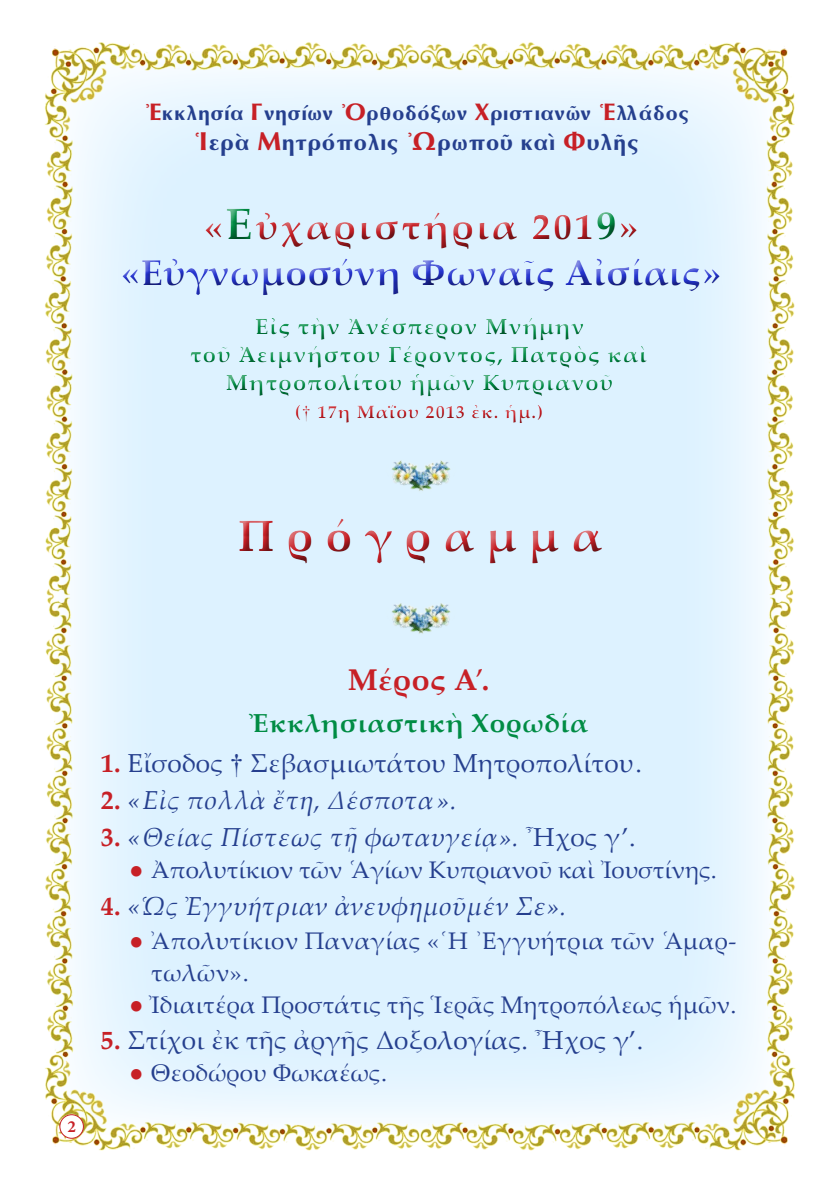
<style>
.page{position:relative;width:840px;height:1191px;background:#fff}
.page>*{position:absolute;margin:0;border:0;box-sizing:border-box;transform-origin:0 0}
.t1{font:700 44px "Palatino Linotype";color:#c72026}
.t2{font:700 36px/46px "Palatino Linotype";letter-spacing:.02em;color:#2534d0;text-align:center}
.t3{font:700 30px "Palatino Linotype";letter-spacing:.02em;color:#c72026}
.t4{font:italic 26px "Palatino Linotype";letter-spacing:.01em;color:#253f8e}
.t5{font:26px "Palatino Linotype";letter-spacing:.01em;color:#253f8e}
.t6{font:700 26px "Palatino Linotype";letter-spacing:.03em;color:#008c44}
.t7{font:24px "Palatino Linotype";letter-spacing:.01em;color:#253f8e}
.t8{font:700 22px/28px "Palatino Linotype";letter-spacing:.06em;color:#008c44;text-align:center}
.t9{font:22px "CTOS Optima Bold Test 2";letter-spacing:.03em;color:#253f8e}
.t10{font:20px "CTOS Optima Bold Test 2";letter-spacing:.03em;color:#253f8e}
.t11{font:700 18px "Palatino Linotype";letter-spacing:.06em;color:#c72026}
.t12{font:700 17px "Minion Pro";color:#c72026}
.s1{font-size:24px;color:#c72026}
.s2{font-size:26px;color:#c72026}
.s3{color:#c72026}
.s4{font-size:44px;color:#008c44}
.s5{font-size:40px;color:#008c44}
.s6{font-family:"CTOS New Times Roman Test 1";font-weight:400}
.s7{font-weight:400}
.s8{font-weight:700;color:#c72026}
.s9{font-family:"CTOS New Times Roman Test 1"}
.s10{font-weight:700;font-style:normal;color:#c72026}
.s11{font-style:normal}
</style>
<div class="page">
<img style="left:44px;top:42px;width:751px;height:1108px">
<div style="left:109px;top:194px;width:621px;height:93px;background:#ddf2ff"></div>
<div style="left:112px;top:202px;width:621px;height:95px;background:#231f20;opacity:.75"></div>
<div style="left:179px;top:309px;width:481px;height:116px;background:#ddf2ff"></div>
<div style="left:224px;top:505px;width:389px;height:68px;background:#ddf2ff"></div>
<div style="left:227px;top:510px;width:388px;height:66px;background:#ddf2ff"></div>
<img style="left:435px;top:446px;width:28px;height:57px">
<img style="left:377px;top:446px;width:58px;height:57px">
<img style="left:435px;top:589px;width:28px;height:57px">
<img style="left:377px;top:589px;width:58px;height:57px">
<div style="left:60px;top:1114px;width:23px;height:24px;background:#fff;border-radius:50%"></div>
<div style="left:60px;top:1114px;width:24px;height:24px;border:1px solid #c72026;border-radius:50%"></div>
<p class="t10" style="left:144px;top:101px;width:546px"><span class="s1">Ἐ</span>κκλησία <span class="s1">Γ</span>νησίων <span class="s1">Ὀ</span>ρθοδόξων <span class="s1">Χ</span>ριστιανῶν <span class="s1">Ἑ</span>λλάδος</p>
<p class="t9" style="left:193px;top:130px;width:446px"><span class="s2">Ἱ</span>ερὰ <span class="s2">Μ</span>ητρόπολις <span class="s2">Ὠ</span>ρωποῦ καὶ <span class="s2">Φ</span>υλῆς</p>
<h2 class="t2" style="left:121px;top:202px;width:601px"><span class="s3">«</span><span class="s4">Ε</span><span class="s3">ὐχαριστήρια 201</span><span class="s5">9</span><span class="s3">» </span>«Εὐγνωμοσύνη Φωναῖς Αἰσίαις»</h2>
<p class="t8" style="left:190px;top:312px;width:458px">Εἰς τὴν Ἀνέσπερον Μνήμην<br>τοῦ Ἀειμνήστου Γέροντος, Πατρὸς καὶ<br>Μητροπολίτου ἡμῶν Κυπριανοῦ</p>
<p class="t11" style="left:295px;top:399px;width:250px">(<span class="s6">†</span> 17η Μαΐου 2013 ἐκ. ἡμ.)</p>
<h1 class="t1" style="left:238px;top:505px;width:365px">Π ρ ό γ ρ α μ μ α</h1>
<p class="t12" style="left:67px;top:1115px;width:10px">2</p>
<p class="t3" style="left:348px;top:658px;width:143px">Μέρος Α<span class="s7">’</span>.</p>
<p class="t6" style="left:249px;top:705px;width:340px">Ἐκκλησιαστικὴ Χορωδία</p>
<p class="t5" style="left:101px;top:744px;width:542px"><span class="s8">1.</span> Εἴσοδος <span class="s9">†</span> Σεβασμιωτάτου Μητροπολίτου.</p>
<p class="t4" style="left:101px;top:781px;width:357px"><span class="s10">2.</span> «Εἰς πολλὰ ἔτη, Δέσποτα».</p>
<p class="t4" style="left:101px;top:818px;width:536px"><span class="s10">3.</span> «Θείας Πίστεως τῇ φωταυγείᾳ». <span class="s11">Ἦχος γ’.</span></p>
<p class="t7" style="left:129px;top:852px;width:589px"><span class="s3">●</span> Ἀπολυτίκιον τῶν ῾Αγίων Κυπριανοῦ καὶ Ἰουστίνης.</p>
<p class="t4" style="left:101px;top:887px;width:467px"><span class="s10">4.</span> «Ὡς Ἐγγυήτριαν ἀνευφημοῦμέν Σε».</p>
<p class="t7" style="left:129px;top:923px;width:608px"><span class="s3">●</span> ᾿Απολυτίκιον Παναγίας «῾Η ᾿Εγγυήτρια τῶν ῾Αμαρ-</p>
<p class="t7" style="left:151px;top:955px;width:99px">τωλῶν».</p>
<p class="t7" style="left:129px;top:987px;width:608px"><span class="s3">●</span> Ἰδιαιτέρα Προστάτις τῆς Ἱερᾶς Μητροπόλεως ἡμῶν.</p>
<p class="t5" style="left:101px;top:1022px;width:543px"><span class="s8">5.</span> Στίχοι ἐκ τῆς ἀργῆς Δοξολογίας. Ἦχος γ’.</p>
<p class="t7" style="left:129px;top:1056px;width:259px"><span class="s3">●</span> Θεοδώρου Φωκαέως.</p>
</div>
